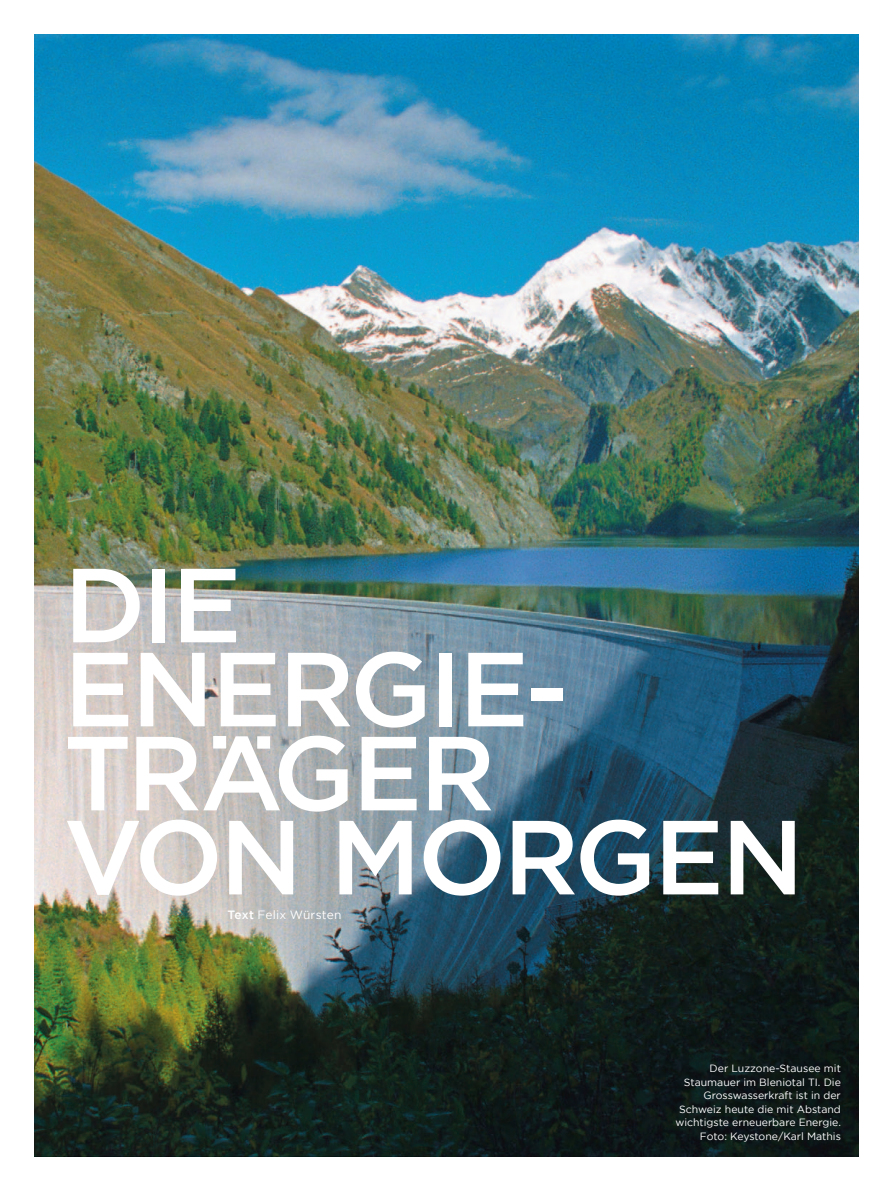
<style>
.page{position:relative;width:893px;height:1191px;background:#fff}
.page>*{position:absolute;margin:0;border:0;box-sizing:border-box;transform-origin:0 0}
.t1{font:500 105px/84px "Gotham HTF";letter-spacing:-.035em;color:#fff}
.t2{font:12px "Gotham HTF";letter-spacing:.015em;color:#fff}
.t3{font:10.5px/13.5px "Gotham HTF";color:#fff;text-align:right}
.s1{font-weight:500}
</style>
<div class="page">
<img style="left:34px;top:34px;width:825px;height:1123px">
<svg style="left:203px;top:736px;width:77px;height:74px"></svg>
<h1 class="t1" style="left:64px;top:561px;width:742px">DIE<br>ENERGIE-<br>TR GER<br>VON MORGEN</h1>
<p class="t2" style="left:227px;top:908px;width:115px"><span class="s1">TEXT</span> Felix Würsten</p>
<p class="t3" style="left:675px;top:1061px;width:167px">Der Luzzone-Stausee mit<br>Staumauer im Bleniotal TI . Die<br>Grosswasserkraft ist in der<br>Schweiz heute die mit Abstand wichtigste erneuerbare Energie.<br>Foto: Keystone/Karl Mathis</p>
</div>
